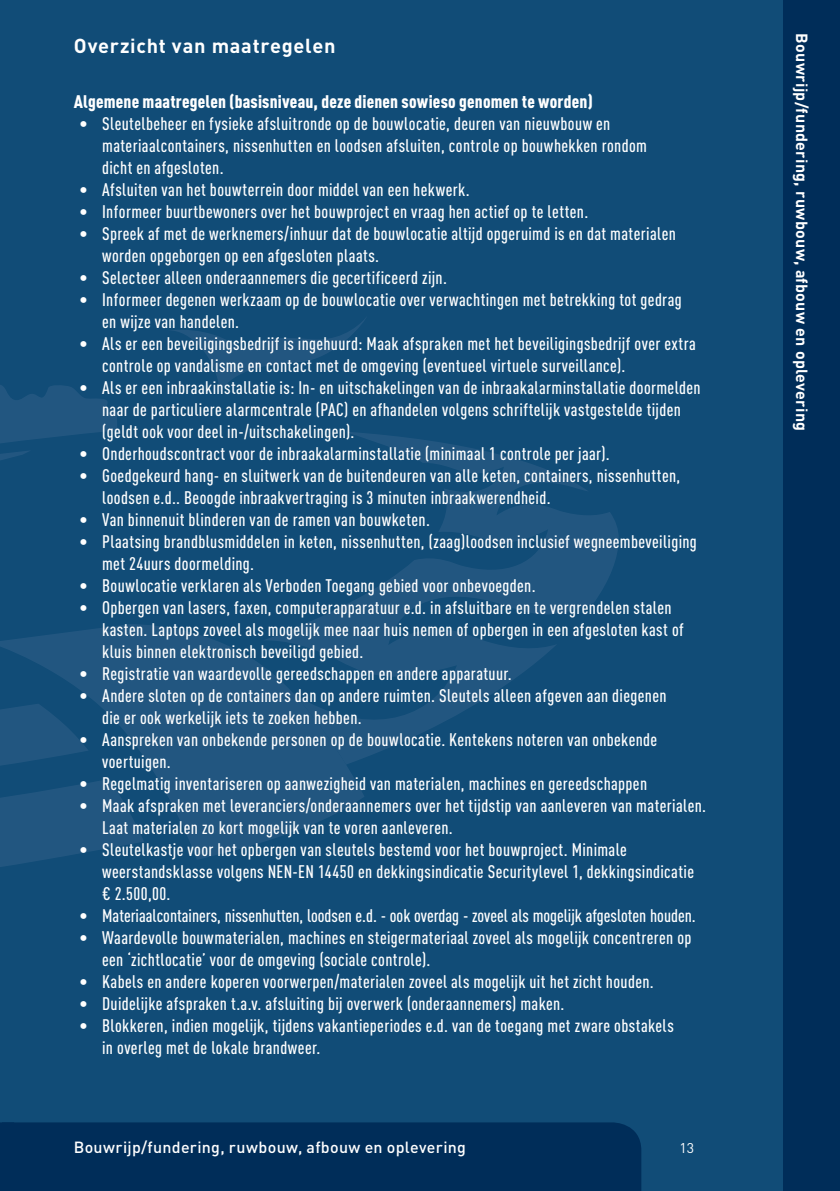
<style>
.page{position:relative;width:840px;height:1191px;background:#fff}
.page>*{position:absolute;margin:0;border:0;box-sizing:border-box;transform-origin:0 0}
.t1{font:700 20px "DIN";letter-spacing:.035em;color:#fff}
.t2{font:500 18px/22px "DIN Cond";letter-spacing:.02em;color:#fff}
.t3{font:500 18px "DIN Cond";color:#fff}
.t4{font:900 18px "DIN Cond";letter-spacing:.01em;color:#fff}
.t5{font:500 16px "DIN";letter-spacing:.02em;color:#fff}
.t6{font:700 16px "DIN";letter-spacing:.02em;color:#fff}
.t7{font:14px "DIN";color:#fff}
</style>
<div class="page">
<div style="left:0;top:0;width:839px;height:1191px;background:#114c77"></div>
<svg style="left:173px;top:318px;width:193px;height:73px"></svg>
<svg style="left:0;top:385px;width:117px;height:482px"></svg>
<svg style="left:310px;top:432px;width:308px;height:326px"></svg>
<svg style="left:0;top:622px;width:364px;height:237px;fill:#225680"></svg>
<div style="left:14px;top:1122px;width:627px;height:69px;background:#002d59"></div>
<div style="left:782px;top:0;width:57px;height:1191px;background:#002d59"></div>
<svg style="left:0;top:1122px;width:14px;height:69px"></svg>
<p class="t1" style="left:74px;top:32px;width:263px">Overzicht van maatregelen</p>
<p class="t4" style="left:74px;top:90px;width:520px">Algemene maatregelen (basisniveau, deze dienen sowieso genomen te worden)</p>
<p class="t2" style="left:102px;top:112px;width:546px;text-indent:-23px">• Sleutelbeheer en fysieke afsluitronde op de bouwlocatie, deuren van nieuwbouw en materiaalcontainers, nissenhutten en loodsen afsluiten, controle op bouwhekken rondom dicht en afgesloten.</p>
<p class="t2" style="left:79px;top:178px;width:391px">• Afsluiten van het bouwterrein door middel van een hekwerk.</p>
<p class="t2" style="left:79px;top:200px;width:510px">• Informeer buurtbewoners over het bouwproject en vraag hen actief op te letten.</p>
<p class="t2" style="left:102px;top:222px;width:575px;text-indent:-23px">• Spreek af met de werknemers/inhuur dat de bouwlocatie altijd opgeruimd is en dat materialen worden opgeborgen op een afgesloten plaats.</p>
<p class="t2" style="left:79px;top:266px;width:369px">• Selecteer alleen onderaannemers die gecertificeerd zijn.</p>
<p class="t2" style="left:102px;top:288px;width:580px;text-indent:-23px">• Informeer degenen werkzaam op de bouwlocatie over verwachtingen met betrekking tot gedrag en wijze van handelen.</p>
<p class="t2" style="left:102px;top:332px;width:595px;text-indent:-23px">• Als er een beveiligingsbedrijf is ingehuurd: Maak afspraken met het beveiligingsbedrijf over extra controle op vandalisme en contact met de omgeving (eventueel virtuele surveillance).</p>
<p class="t2" style="left:102px;top:376px;width:599px;text-indent:-23px">• Als er een inbraakinstallatie is: In- en uitschakelingen van de inbraakalarminstallatie doormelden naar de particuliere alarmcentrale (PAC) en afhandelen volgens schriftelijk vastgestelde tijden (geldt ook voor deel in-/uitschakelingen).</p>
<p class="t2" style="left:79px;top:442px;width:531px">• Onderhoudscontract voor de inbraakalarminstallatie (minimaal 1 controle per jaar).</p>
<p class="t2" style="left:102px;top:464px;width:579px;text-indent:-23px">• Goedgekeurd hang- en sluitwerk van de buitendeuren van alle keten, containers, nissenhutten, loodsen e.d.. Beoogde inbraakvertraging is 3 minuten inbraakwerendheid.</p>
<p class="t2" style="left:79px;top:508px;width:352px">• Van binnenuit blinderen van de ramen van bouwketen.</p>
<p class="t2" style="left:102px;top:530px;width:596px;text-indent:-23px">• Plaatsing brandblusmiddelen in keten, nissenhutten, (zaag)loodsen inclusief wegneembeveiliging met 24uurs doormelding.</p>
<p class="t2" style="left:79px;top:574px;width:457px">• Bouwlocatie verklaren als Verboden Toegang gebied voor onbevoegden.</p>
<p class="t2" style="left:102px;top:596px;width:583px;text-indent:-23px">• Opbergen van lasers, faxen, computerapparatuur e.d. in afsluitbare en te vergrendelen stalen kasten. Laptops zoveel als mogelijk mee naar huis nemen of opbergen in een afgesloten kast of kluis binnen elektronisch beveiligd gebied.</p>
<p class="t2" style="left:79px;top:662px;width:433px">• Registratie van waardevolle gereedschappen en andere apparatuur.</p>
<p class="t2" style="left:102px;top:684px;width:565px;text-indent:-23px">• Andere sloten op de containers dan op andere ruimten. Sleutels alleen afgeven aan diegenen die er ook werkelijk iets te zoeken hebben.</p>
<p class="t2" style="left:102px;top:728px;width:556px;text-indent:-23px">• Aanspreken van onbekende personen op de bouwlocatie. Kentekens noteren van onbekende voertuigen.</p>
<p class="t2" style="left:79px;top:772px;width:569px">• Regelmatig inventariseren op aanwezigheid van materialen, machines en gereedschappen</p>
<p class="t2" style="left:102px;top:794px;width:605px;text-indent:-23px">• Maak afspraken met leveranciers/onderaannemers over het tijdstip van aanleveren van materialen.<br>Laat materialen zo kort mogelijk van te voren aanleveren.</p>
<p class="t2" style="left:102px;top:838px;width:593px;text-indent:-23px">• Sleutelkastje voor het opbergen van sleutels bestemd voor het bouwproject. Minimale weerstandsklasse volgens NEN-EN 14450 en dekkingsindicatie Securitylevel 1, dekkingsindicatie € 2.500,00.</p>
<p class="t3" style="left:79px;top:904px;width:617px">• Materiaalcontainers, nissenhutten, loodsen e.d. - ook overdag - zoveel als mogelijk afgesloten houden.</p>
<p class="t2" style="left:102px;top:926px;width:590px;text-indent:-23px">• Waardevolle bouwmaterialen, machines en steigermateriaal zoveel als mogelijk concentreren op een ‘zichtlocatie’ voor de omgeving (sociale controle).</p>
<p class="t2" style="left:79px;top:970px;width:575px">• Kabels en andere koperen voorwerpen/materialen zoveel als mogelijk uit het zicht houden.</p>
<p class="t2" style="left:79px;top:992px;width:486px">• Duidelijke afspraken t.a.v. afsluiting bij overwerk (onderaannemers) maken.</p>
<p class="t2" style="left:102px;top:1014px;width:573px;text-indent:-23px">• Blokkeren, indien mogelijk, tijdens vakantieperiodes e.d. van de toegang met zware obstakels in overleg met de lokale brandweer.</p>
<p class="t5" style="left:74px;top:1136px;width:393px">Bouwrijp/fundering, ruwbouw, afbouw en oplevering</p>
<p class="t7" style="left:679px;top:1139px;width:16px">13</p>
<p class="t6" style="left:811px;top:33px;width:399px;rotate:90deg">Bouwrijp/fundering, ruwbouw, afbouw en oplevering</p>
</div>
